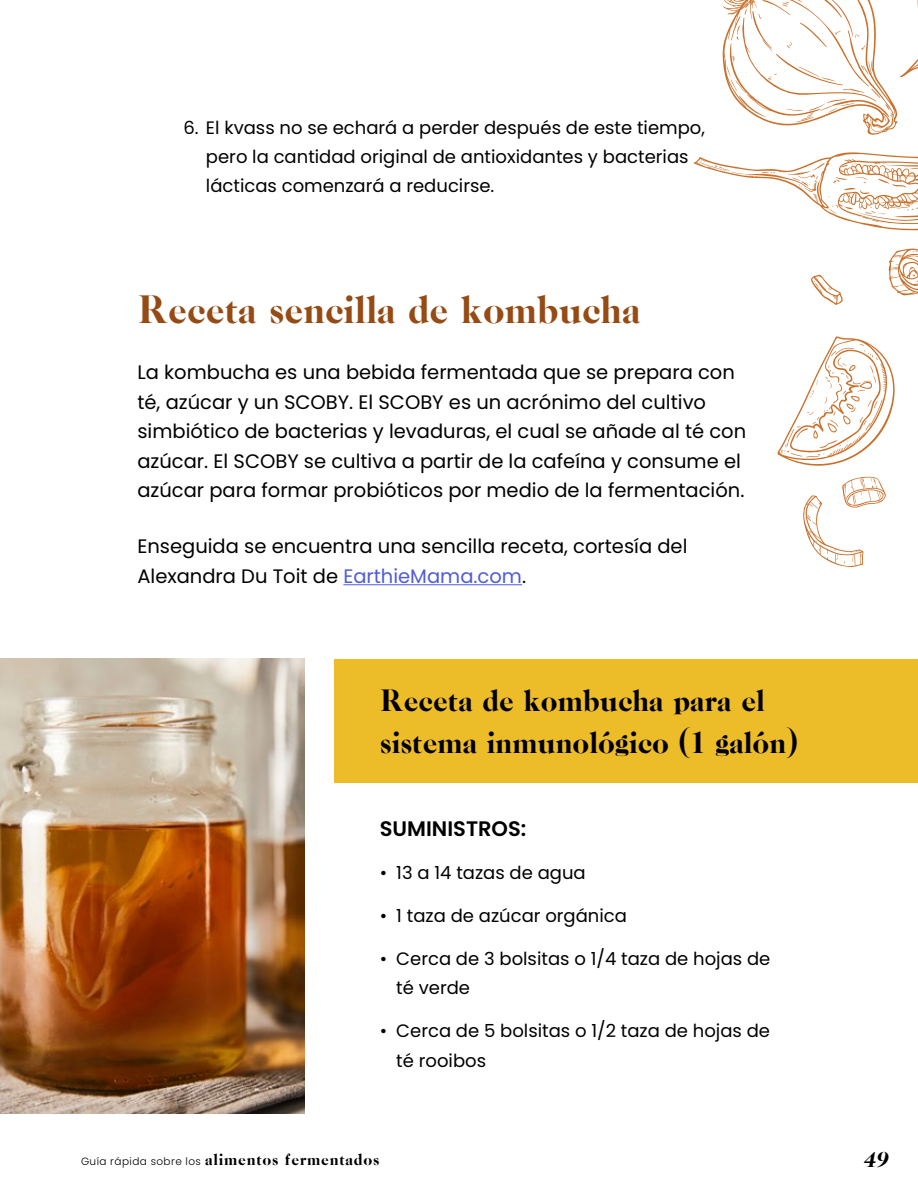
<style>
.page{position:relative;width:918px;height:1188px;background:#fff}
.page>*{position:absolute;margin:0;border:0;box-sizing:border-box;transform-origin:0 0}
.t1{font:41.55px "Caslon CP";color:#964a14}
.t2{font:32.4px/41.8px "Caslon CP";color:#000}
.t3{font:italic 22.5px "Caslon CP";color:#000}
.t4{font:600 21px "Poppins";color:#000}
.t5{font:19.5px/29.4px "Poppins";color:#000}
.t6{font:18px/29.4px "Poppins";color:#000}
.t7{font:17.1px "Caslon CP";letter-spacing:.04em;color:#000}
.s1{color:#4f5cd6}
.s2{font-family:"Poppins";font-weight:300;font-size:10.5px}
</style>
<div class="page">
<img style="left:0;top:659px;width:305px;height:455px">
<div style="left:335px;top:659px;width:583px;height:124px;background:#edbc29"></div>
<hr style="left:343px;top:584px;width:179px;height:1px;background:#4f5cd6">
<svg style="left:811px;top:275px;width:32px;height:30px"></svg>
<svg style="left:889px;top:248px;width:29px;height:48px"></svg>
<svg style="left:694px;top:0;width:224px;height:231px"></svg>
<svg style="left:803px;top:476px;width:83px;height:91px"></svg>
<svg style="left:777px;top:336px;width:118px;height:130px"></svg>
<p class="t6" style="left:206px;top:113px;width:501px;text-indent:-22px">6. El kvass no se echará a perder después de este tiempo, pero la cantidad original de antioxidantes y bacterias lácticas comenzará a reducirse.</p>
<h1 class="t1" style="left:137px;top:287px;width:505px">Receta sencilla de kombucha</h1>
<p class="t5" style="left:137px;top:358px;width:610px">La kombucha es una bebida fermentada que se prepara con té, azúcar y un SCOBY. El SCOBY es un acrónimo del cultivo simbiótico de bacterias y levaduras, el cual se añade al té con azúcar. El SCOBY se cultiva a partir de la cafeína y consume el azúcar para formar probióticos por medio de la fermentación.</p>
<p class="t5" style="left:137px;top:532px;width:552px">Enseguida se encuentra una sencilla receta, cortesía del<br>Alexandra Du Toit de <span class="s1">EarthieMama.com</span>.</p>
<h2 class="t2" style="left:380px;top:679px;width:420px">Receta de kombucha para el sistema inmunológico (1 galón)</h2>
<p class="t4" style="left:380px;top:817px;width:148px">SUMINISTROS:</p>
<p class="t6" style="left:380px;top:858px;width:207px">• 13 a 14 tazas de agua</p>
<p class="t6" style="left:380px;top:901px;width:249px">• 1 taza de azúcar orgánica</p>
<p class="t6" style="left:396px;top:944px;width:376px;text-indent:-17px">• Cerca de 3 bolsitas o 1/4 taza de hojas de té verde</p>
<p class="t6" style="left:396px;top:1016px;width:375px;text-indent:-17px">• Cerca de 5 bolsitas o 1/2 taza de hojas de té rooibos</p>
<p class="t7" style="left:81px;top:1150px;width:300px"><span class="s2">Guía rápida sobre los</span> alimentos fermentados</p>
<p class="t3" style="left:863px;top:1148px;width:31px">49</p>
</div>
